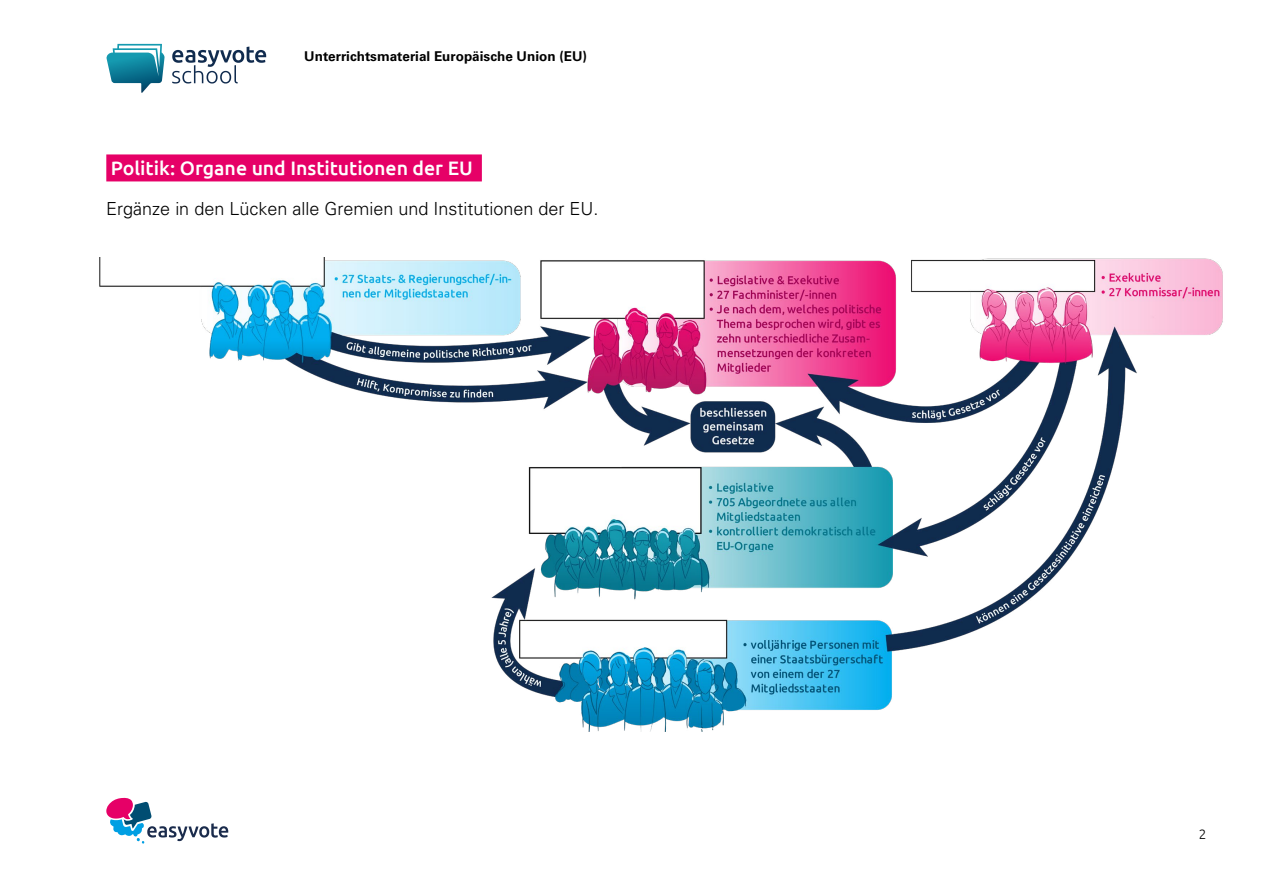
<style>
.page{position:relative;width:1263px;height:893px;background:#fff}
.page>*{position:absolute;margin:0;border:0;box-sizing:border-box;transform-origin:0 0}
.t1{font:500 19.5px "Ubuntu";color:#fff}
.t2{font:300 18px "Univers LT Std";color:#000}
.t3{font:700 13.5px "Univers";color:#000}
.t4{font:300 13.5px "Ubuntu";color:#000}
</style>
<div class="page">
<svg style="left:106px;top:797px;width:122px;height:47px"></svg>
<svg style="left:172px;top:47px;width:94px;height:37px"></svg>
<svg style="left:106px;top:44px;width:59px;height:49px"></svg>
<div style="left:106px;top:154px;width:376px;height:27px;background:#e60067"></div>
<img style="left:99px;top:257px;width:1124px;height:474px">
<p class="t3" style="left:304px;top:48px;width:284px">Unterrichtsmaterial Europäische Union (EU)</p>
<p class="t1" style="left:111px;top:155px;width:363px">Politik: Organe und Institutionen der EU</p>
<p class="t2" style="left:106px;top:197px;width:494px">Ergänze in den Lücken alle Gremien und Institutionen der EU.</p>
<p class="t4" style="left:1199px;top:826px;width:9px">2</p>
</div>
